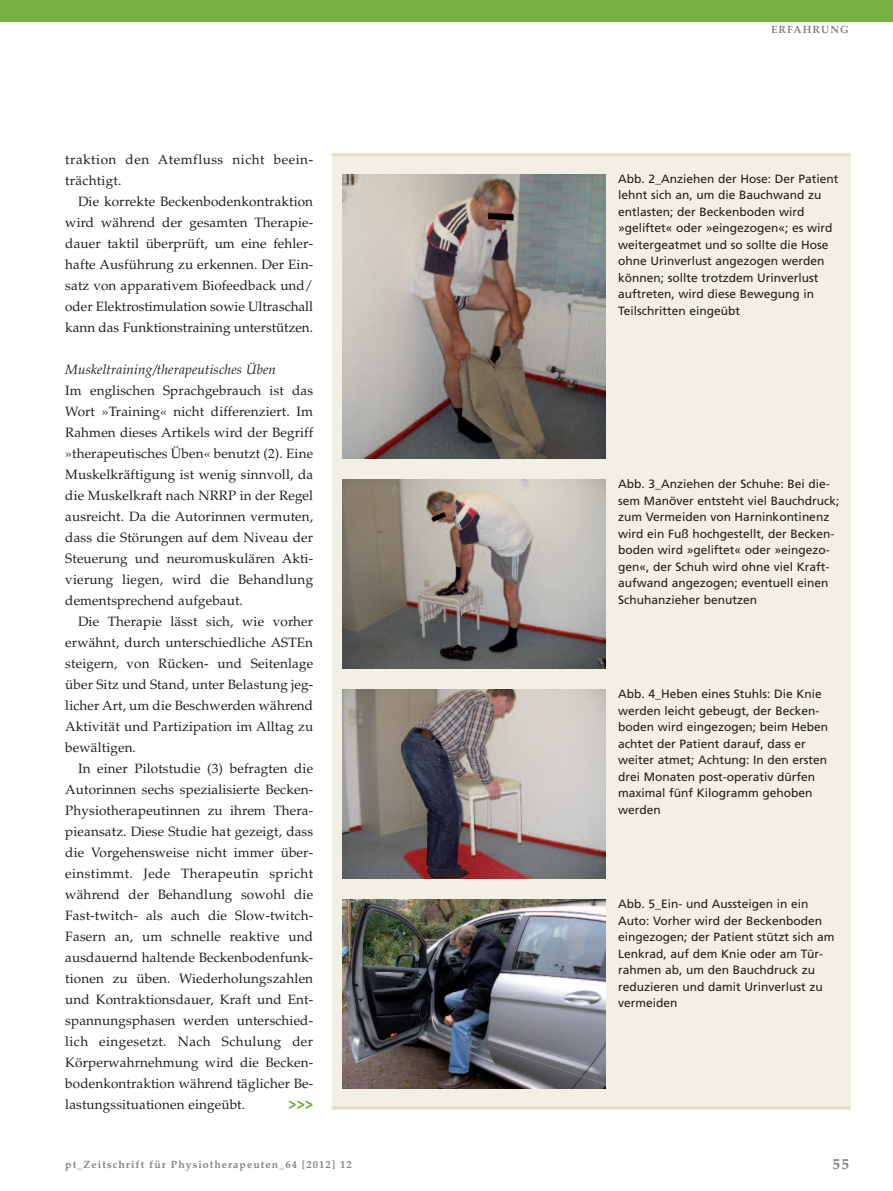
<style>
.page{position:relative;width:893px;height:1191px;background:#fff}
.page>*{position:absolute;margin:0;border:0;box-sizing:border-box;transform-origin:0 0}
.t1{font:900 16.8px "Palatino LT Std";color:#75b042;scale:.8 1}
.t2{font:700 15px "Palatino LT Std";color:#808285}
.t3{font:13.5px/21px "Palatino LT Std";letter-spacing:.01em;color:#231f20;text-align:justify}
.t4{font:13.5px/21px "Palatino LT Std";letter-spacing:.04em;color:#231f20}
.t5{font:italic 13.5px "Palatino LT Std";letter-spacing:.01em;color:#231f20}
.t6{font:12px/16.5px "Frutiger LT Pro";color:#231f20}
.t7{font:700 10.5px "Palatino LT Std";letter-spacing:.1em;color:#808285}
</style>
<div class="page">
<div style="left:0;top:0;width:893px;height:21px;background:#75b042"></div>
<div style="left:332px;top:153px;width:518px;height:956px;background:#f2efe4"></div>
<hr style="left:332px;top:153px;width:518px;height:3px;background:#e5ddc5">
<hr style="left:332px;top:1106px;width:518px;height:3px;background:#e5ddc5">
<img style="left:342px;top:174px;width:264px;height:284px">
<img style="left:342px;top:479px;width:264px;height:189px">
<img style="left:342px;top:689px;width:264px;height:189px">
<img style="left:342px;top:899px;width:264px;height:189px">
<p class="t4" style="left:65px;top:150px;width:249px">traktion den Atemfluss nicht beein&shy;trächtigt.</p>
<p class="t3" style="left:65px;top:192px;width:249px;text-indent:13px">Die korrekte Beckenbodenkontraktion wird während der gesamten Therapie&shy;dauer taktil überprüft, um eine fehler&shy;hafte Ausführung zu erkennen. Der Ein&shy;satz von apparativem Biofeedback und/ oder Elektrostimulation sowie Ultraschall kann das Funktionstraining unterstützen.</p>
<p class="t5" style="left:65px;top:364px;width:212px">Muskeltraining/therapeutisches Üben</p>
<p class="t3" style="left:65px;top:381px;width:249px">Im englischen Sprachgebrauch ist das Wort »Training« nicht differenziert. Im Rahmen dieses Artikels wird der Begriff »therapeutisches Üben« benutzt (2). Eine Muskelkräftigung ist wenig sinnvoll, da die Muskelkraft nach NRRP in der Regel ausreicht. Da die Autorinnen vermuten, dass die Störungen auf dem Niveau der Steuerung und neuromuskulären Akti&shy;vierung liegen, wird die Behandlung dementsprechend aufgebaut.</p>
<p class="t3" style="left:65px;top:612px;width:249px;text-indent:13px">Die Therapie lässt sich, wie vorher erwähnt, durch unterschiedliche ASTEn steigern, von Rücken- und Seitenlage über Sitz und Stand, unter Belastung jeg&shy;licher Art, um die Beschwerden während Aktivität und Partizipation im Alltag zu bewältigen.</p>
<p class="t3" style="left:65px;top:759px;width:249px;text-indent:13px">In einer Pilotstudie (3) befragten die Autorinnen sechs spezialisierte Becken-Physiotherapeutinnen zu ihrem Thera&shy;pieansatz. Diese Studie hat gezeigt, dass die Vorgehensweise nicht immer über&shy;einstimmt. Jede Therapeutin spricht während der Behandlung sowohl die Fast-twitch- als auch die Slow-twitch-Fasern an, um schnelle reaktive und ausdauernd haltende Beckenbodenfunk&shy;tionen zu üben. Wiederholungszahlen und Kontraktionsdauer, Kraft und Ent&shy;spannungsphasen werden unterschied&shy;lich eingesetzt. Nach Schulung der Körperwahrnehmung wird die Becken&shy;bodenkontraktion während täglicher Be&shy;lastungssituationen eingeübt.</p>
<p class="t1" style="left:289px;top:1096px;width:32px">&gt;&gt;&gt;</p>
<p class="t7" style="left:771px;top:26px;width:79px">ERFAHRUNG</p>
<p class="t6" style="left:618px;top:172px;width:222px">Abb. 2_Anziehen der Hose: Der Patient lehnt sich an, um die Bauchwand zu entlasten; der Beckenboden wird »geliftet« oder »eingezogen«; es wird weitergeatmet und so sollte die Hose ohne Urinverlust angezogen werden können; sollte trotzdem Urinverlust auftreten, wird diese Bewegung in Teilschritten eingeübt</p>
<p class="t6" style="left:618px;top:477px;width:223px">Abb. 3_Anziehen der Schuhe: Bei die&shy;sem Manöver entsteht viel Bauchdruck; zum Vermeiden von Harninkontinenz wird ein Fuß hochgestellt, der Becken&shy;boden wird »geliftet« oder »eingezo&shy;gen«, der Schuh wird ohne viel Kraft&shy;aufwand angezogen; eventuell einen Schuhanzieher benutzen</p>
<p class="t6" style="left:618px;top:687px;width:211px">Abb. 4_Heben eines Stuhls: Die Knie werden leicht gebeugt, der Becken&shy;boden wird eingezogen; beim Heben achtet der Patient darauf, dass er weiter atmet; Achtung: In den ersten drei Monaten post-operativ dürfen maximal fünf Kilogramm gehoben werden</p>
<p class="t6" style="left:618px;top:897px;width:218px">Abb. 5_Ein- und Aussteigen in ein<br>Auto: Vorher wird der Beckenboden eingezogen; der Patient stützt sich am<br>Lenkrad, auf dem Knie oder am Tür&shy;rahmen ab, um den Bauchdruck zu reduzieren und damit Urinverlust zu vermeiden</p>
<p class="t7" style="left:65px;top:1160px;width:288px">pt_Zeitschrift für Physiotherapeuten_64 [2012] 12</p>
<p class="t2" style="left:832px;top:1158px;width:18px">55</p>
</div>
